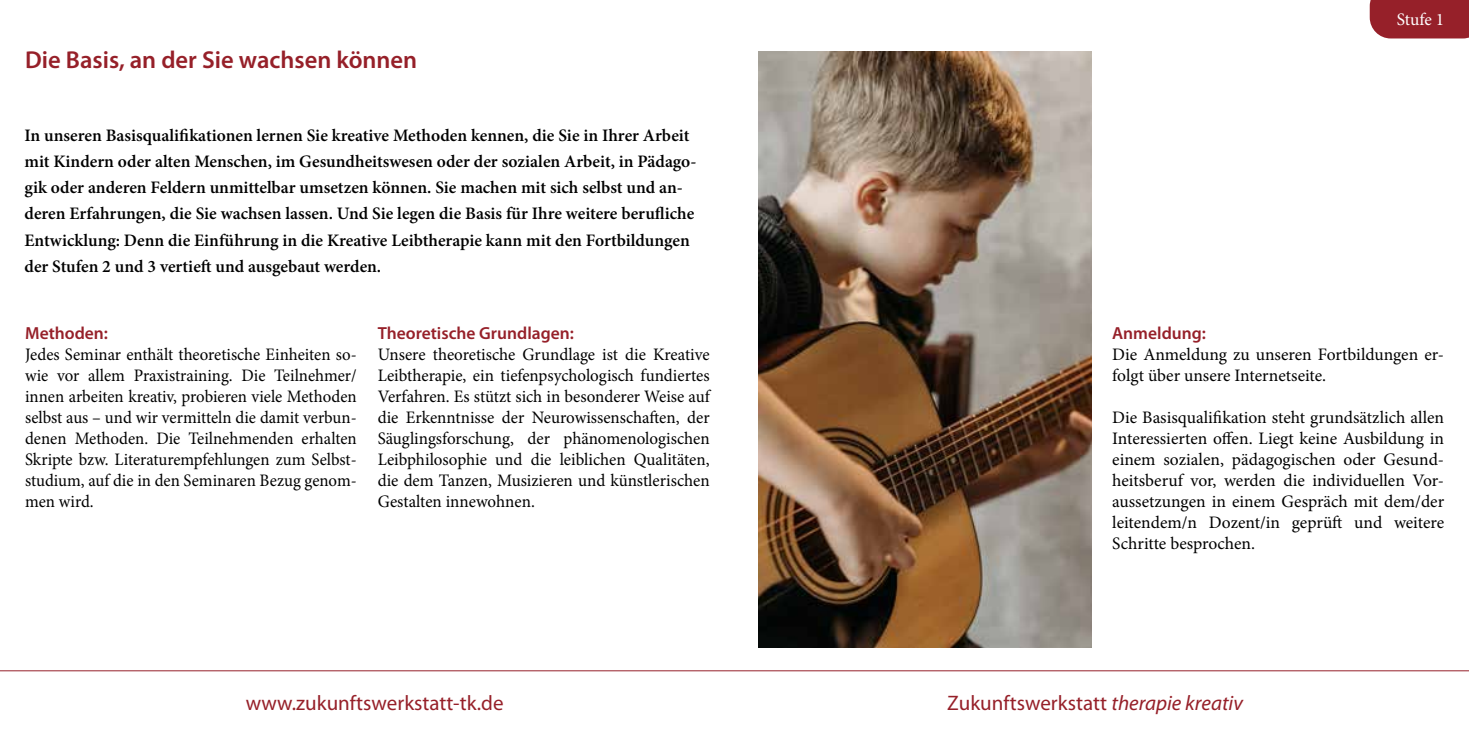
<style>
.page{position:relative;width:1469px;height:735px;background:#fff}
.page>*{position:absolute;margin:0;border:0;box-sizing:border-box;transform-origin:0 0}
.t1{font:600 24.5px "Myriad Pro";color:#962029}
.t2{font:21px "Myriad Pro";color:#962029}
.t3{font:17.5px/21px "Minion Pro";color:#000;text-align:justify}
.t4{font:600 17.5px/26.2px "Minion Pro";color:#000}
.t5{font:17.5px/21px "Minion Pro";color:#000;text-align:justify;scale:.96 1}
.t6{font:600 17.5px "Myriad Pro";color:#962029}
.t7{font:17.5px "Minion Pro";letter-spacing:-.01em;color:#fff}
.s1{font-style:italic}
</style>
<div class="page">
<hr style="left:0;top:670px;width:1468px;height:1px;background:#962029">
<div style="left:1369px;top:0;width:99px;height:38px;background:#962029"></div>
<img style="left:758px;top:51px;width:333px;height:596px">
<h1 class="t1" style="left:25px;top:44px;width:394px">Die Basis, an der Sie wachsen können</h1>
<p class="t4" style="left:25px;top:122px;width:673px">In unseren Basisqualifikationen lernen Sie kreative Methoden kennen, die Sie in Ihrer Arbeit mit Kindern oder alten Menschen, im Gesundheitswesen oder der sozialen Arbeit, in Pädago&shy;gik oder anderen Feldern unmittelbar umsetzen können. Sie machen mit sich selbst und an&shy;deren Erfahrungen, die Sie wachsen lassen. Und Sie legen die Basis für Ihre weitere berufliche Entwicklung: Denn die Einführung in die Kreative Leibtherapie kann mit den Fortbildungen der Stufen 2 und 3 vertieft und ausgebaut werden.</p>
<p class="t6" style="left:25px;top:322px;width:84px">Methoden:</p>
<p class="t5" style="left:25px;top:344px;width:347px">Jedes Seminar enthält theoretische Einheiten so&shy;wie vor allem Praxistraining. Die Teilnehmer/ innen arbeiten kreativ, probieren viele Methoden selbst aus – und wir vermitteln die damit verbun&shy;denen Methoden. Die Teilnehmenden erhalten Skripte bzw. Literaturempfehlungen zum Selbst&shy;studium, auf die in den Seminaren Bezug genom&shy;men wird.</p>
<p class="t6" style="left:378px;top:322px;width:198px">Theoretische Grundlagen:</p>
<p class="t3" style="left:378px;top:344px;width:333px">Unsere theoretische Grundlage ist die Kreative Leibtherapie, ein tiefenpsychologisch fundiertes Verfahren. Es stützt sich in besonderer Weise auf die Erkenntnisse der Neurowissenschaften, der Säuglingsforschung, der phänomenologischen Leibphilosophie und die leiblichen Qualitäten, die dem Tanzen, Musizieren und künstlerischen Gestalten innewohnen.</p>
<p class="t7" style="left:1396px;top:8px;width:49px">Stufe 1</p>
<p class="t6" style="left:1112px;top:322px;width:95px">Anmeldung:</p>
<p class="t3" style="left:1112px;top:344px;width:333px">Die Anmeldung zu unseren Fortbildungen er&shy;folgt über unsere Internetseite.</p>
<p class="t3" style="left:1112px;top:407px;width:333px">Die Basisqualifikation steht grundsätzlich allen Interessierten offen. Liegt keine Ausbildung in einem sozialen, pädagogischen oder Gesund&shy;heitsberuf vor, werden die individuellen Vor&shy;aussetzungen in einem Gespräch mit dem/der leitendem/n Dozent/in geprüft und weitere Schritte besprochen.</p>
<p class="t2" style="left:246px;top:689px;width:259px">www.zukunftswerkstatt-tk.de</p>
<p class="t2" style="left:947px;top:689px;width:297px">Zukunftswerkstatt <span class="s1">therapie kreativ</span></p>
</div>
